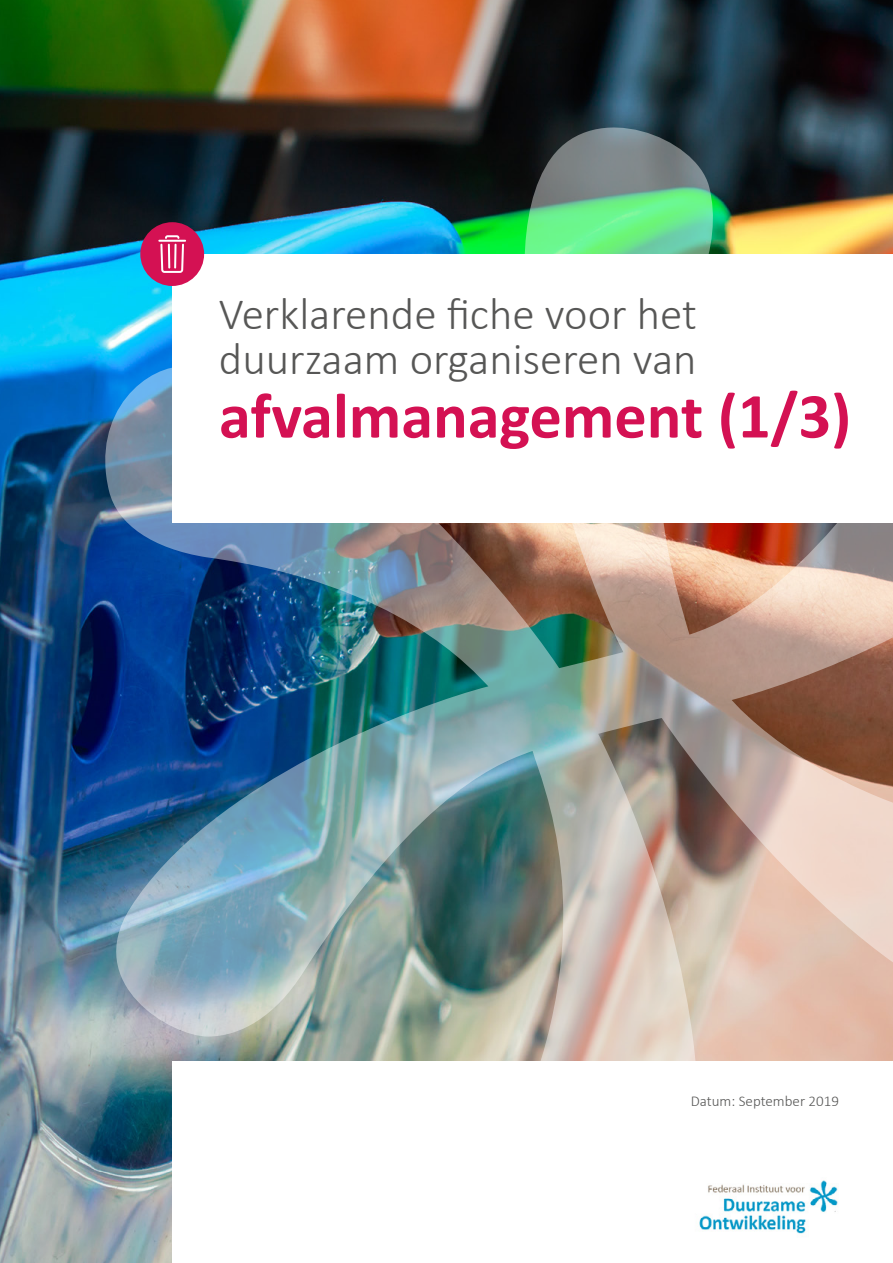
<style>
.page{position:relative;width:893px;height:1263px;background:#fff}
.page>*{position:absolute;margin:0;border:0;box-sizing:border-box;transform-origin:0 0}
.t1{font:700 64.5px "Calibri";color:#d41153}
.t2{font:300 45px/45px "Calibri";color:#575756}
.t3{font:300 15px "Calibri";color:#575756}
</style>
<div class="page">
<img style="left:0;top:0;width:893px;height:1263px">
<img style="left:92px;top:117px;width:801px;height:1146px">
<div style="left:172px;top:254px;width:721px;height:269px;background:#fff"></div>
<div style="left:172px;top:1062px;width:721px;height:201px;background:#fff"></div>
<img style="left:699px;top:1180px;width:139px;height:54px">
<div style="left:140px;top:222px;width:64px;height:64px;background:#d41153;border-radius:50%"></div>
<svg style="left:158px;top:235px;width:28px;height:38px"></svg>
<p class="t2" style="left:219px;top:290px;width:480px">Verklarende fiche voor het duurzaam organiseren van</p>
<h1 class="t1" style="left:219px;top:375px;width:634px">afvalmanagement (1/3)</h1>
<p class="t3" style="left:691px;top:1092px;width:150px">Datum: September 2019</p>
</div>
